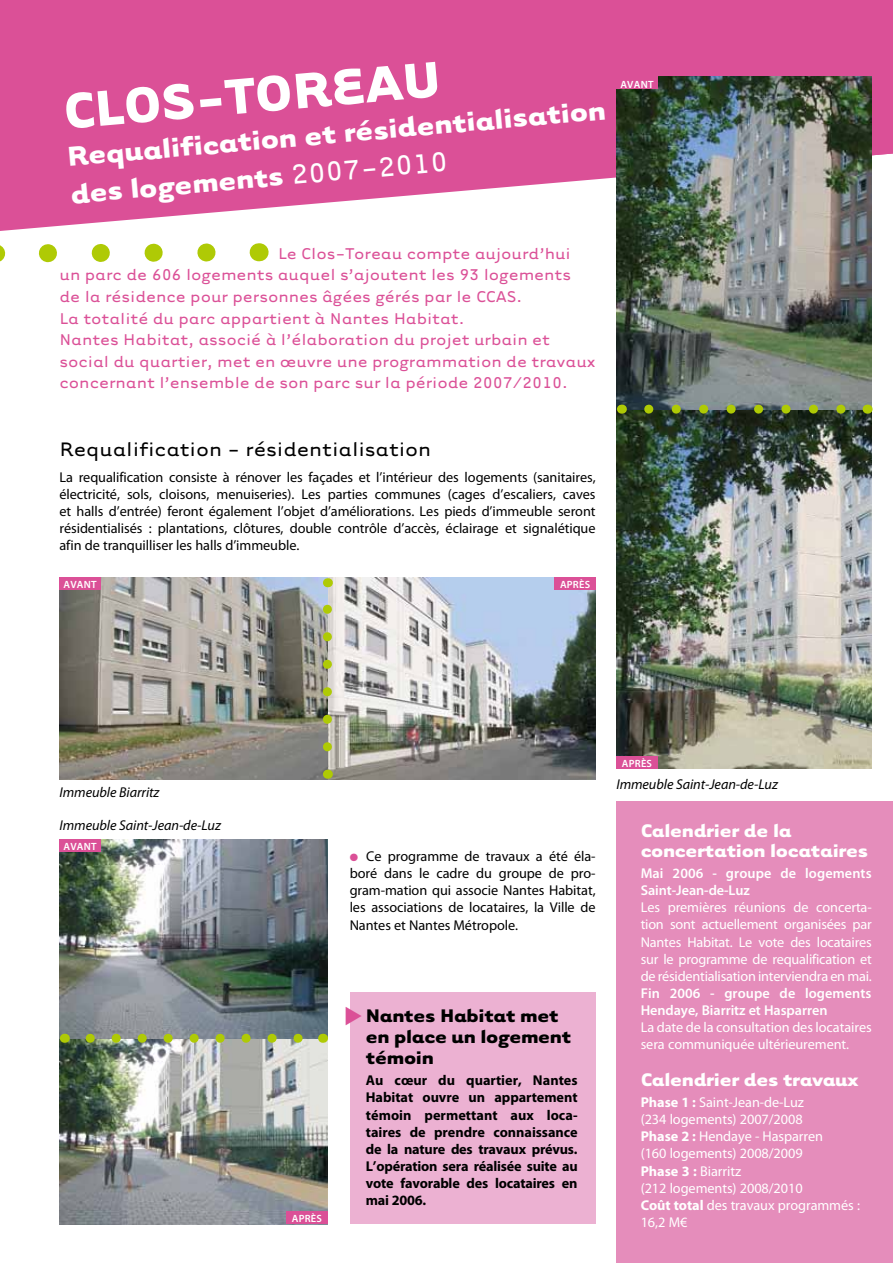
<style>
.page{position:relative;width:893px;height:1263px;background:#fff}
.page>*{position:absolute;margin:0;border:0;box-sizing:border-box;transform-origin:0 0}
.t1{font:700 57.75px "Tarzana Wide";color:#fff}
.t2{font:700 31.5px/37.5px "Tarzana Wide";color:#fff}
.t3{font:22.5px "Tarzana Wide";letter-spacing:-.005em;color:#000}
.t4{font:700 21px/19.5px "Tarzana Wide";letter-spacing:-.015em;color:#fff}
.t5{font:700 21px/21px "Tarzana Wide";letter-spacing:-.015em;color:#000}
.t6{font:18px/21.6px "Tarzana Wide";letter-spacing:-.005em;color:#db5097}
.t7{font:14.25px/17.1px "Myriad Pro";letter-spacing:-.005em;color:#000;text-align:justify}
.t8{font:14.25px/17.1px "Myriad Pro";letter-spacing:-.005em;color:#fff}
.t9{font:700 14.25px/17.1px "Myriad Pro";letter-spacing:-.015em;color:#000;text-align:justify}
.t10{font:600 14.25px/17.1px "Myriad Pro";letter-spacing:.005em;color:#fff}
.t11{font:italic 14.25px "Myriad Pro";letter-spacing:-.005em;color:#000}
.t12{font:600 10.5px "Myriad Pro";letter-spacing:.02em;color:#fff}
.s1{font-weight:400}
.s2{color:#db5097}
.s3{font-weight:700}
</style>
<div class="page">
<svg style="left:38px;top:243px;width:212px;height:20px"></svg>
<svg style="left:0;top:245px;width:1px;height:17px"></svg>
<svg style="left:259px;top:243px;width:1px;height:18px"></svg>
<svg style="left:0;top:0;width:893px;height:231px;background:#de62a2"></svg>
<div style="left:350px;top:993px;width:246px;height:231px;background:#ecb1d2"></div>
<img style="left:616px;top:410px;width:256px;height:358px">
<img style="left:616px;top:77px;width:256px;height:333px">
<svg style="left:649px;top:405px;width:204px;height:9px;background:#627340"></svg>
<div style="left:616px;top:801px;width:277px;height:462px;background:#e58dbb"></div>
<div style="left:616px;top:77px;width:41px;height:12px;background:#db5097"></div>
<img style="left:327px;top:577px;width:269px;height:202px">
<img style="left:60px;top:577px;width:267px;height:202px">
<svg style="left:323px;top:596px;width:9px;height:151px"></svg>
<div style="left:60px;top:577px;width:41px;height:13px;background:#db5097"></div>
<div style="left:555px;top:577px;width:41px;height:13px;background:#db5097"></div>
<img style="left:60px;top:1038px;width:267px;height:186px">
<img style="left:60px;top:839px;width:267px;height:199px">
<svg style="left:90px;top:1034px;width:220px;height:9px;background:#9da976"></svg>
<div style="left:60px;top:839px;width:41px;height:13px;background:#db5097"></div>
<div style="left:286px;top:1211px;width:41px;height:13px;background:#db5097"></div>
<div style="left:616px;top:755px;width:41px;height:13px;background:#db5097"></div>
<h1 class="t1" style="left:60px;top:73px;width:380px;rotate:-5deg">Clos-Tor eau</h1>
<h2 class="t2" style="left:65px;top:136px;width:542px;rotate:-5deg">Requalification et résidentialisation des logements <span class="s1">2007-2010</span></h2>
<p class="t12" style="left:620px;top:78px;width:35px">Avant</p>
<p class="t6" style="left:60px;top:242px;width:538px;text-indent:219px">Le Clos-Toreau compte aujourd’hui un parc de 606 logements auquel s’ajoutent les 93 logements de la résidence pour personnes âgées gérés par le CCAS.<br>La totalité du parc appartient à Nantes Habitat.<br>Nantes Habitat, associé à l’élaboration du projet urbain et social du quartier, met en œuvre une programmation de travaux concernant l’ensemble de son parc sur la période 2007/2010.</p>
<h3 class="t3" style="left:60px;top:435px;width:373px">Requalification - résidentialisation</h3>
<p class="t7" style="left:60px;top:469px;width:538px">La requalification consiste à rénover les façades et l’intérieur des logements (sanitaires, électricité, sols, cloisons, menuiseries). Les parties communes (cages d’escaliers, caves et halls d’entrée) feront également l’objet d’améliorations. Les pieds d’immeuble seront résidentialisés : plantations, clôtures, double contrôle d’accès, éclairage et signalétique afin de tranquilliser les halls d’immeuble.</p>
<p class="t12" style="left:63px;top:579px;width:35px">Avant</p>
<p class="t12" style="left:560px;top:579px;width:31px">Après</p>
<p class="t11" style="left:60px;top:785px;width:102px">Immeuble Biarritz</p>
<p class="t11" style="left:60px;top:818px;width:163px">Immeuble Saint-Jean-de-Luz</p>
<p class="t12" style="left:63px;top:841px;width:35px">Avant</p>
<p class="t12" style="left:292px;top:1213px;width:31px">Après</p>
<p class="t7" style="left:350px;top:848px;width:247px"><span class="s2">●</span> Ce programme de travaux a été éla&shy;boré dans le cadre du groupe de pro&shy;gram-mation qui associe Nantes Habitat, les associations de locataires, la Ville de Nantes et Nantes Métropole.</p>
<h3 class="t5" style="left:366px;top:1004px;width:207px">Nantes Habitat met en place un logement témoin</h3>
<p class="t9" style="left:366px;top:1072px;width:213px">Au cœur du quartier, Nantes Habitat ouvre un appartement témoin permettant aux loca&shy;taires de prendre connaissance de la nature des travaux prévus.<br>L’opération sera réalisée suite au vote favorable des locataires en mai 2006.</p>
<p class="t12" style="left:622px;top:757px;width:31px">Après</p>
<p class="t11" style="left:616px;top:776px;width:163px">Immeuble Saint-Jean-de-Luz</p>
<h3 class="t4" style="left:641px;top:820px;width:229px">Calendrier de la concertation locataires</h3>
<p class="t10" style="left:641px;top:865px;width:232px">Mai 2006 - groupe de logements<br>Saint-Jean-de-Luz</p>
<p class="t8" style="left:641px;top:899px;width:233px;text-align:justify">Les premières réunions de concerta&shy;tion sont actuellement organisées par Nantes Habitat. Le vote des locataires sur le programme de requalification et de résidentialisation interviendra en mai.</p>
<p class="t10" style="left:641px;top:985px;width:232px">Fin 2006 - groupe de logements<br>Hendaye, Biarritz et Hasparren</p>
<p class="t8" style="left:641px;top:1019px;width:232px">La date de la consultation des locataires sera communiquée ultérieurement.</p>
<h3 class="t4" style="left:641px;top:1068px;width:219px">Calendrier des travaux</h3>
<p class="t8" style="left:641px;top:1094px;width:221px"><span class="s3">Phase 1 :</span> Saint-Jean-de-Luz<br>(234 logements) 2007/2008<br><span class="s3">Phase 2 :</span> Hendaye - Hasparren<br>(160 logements) 2008/2009<br><span class="s3">Phase 3 :</span> Biarritz<br>(212 logements) 2008/2010<br><span class="s3">Coût total</span> des travaux programmés :<br>16,2 M€</p>
</div>
